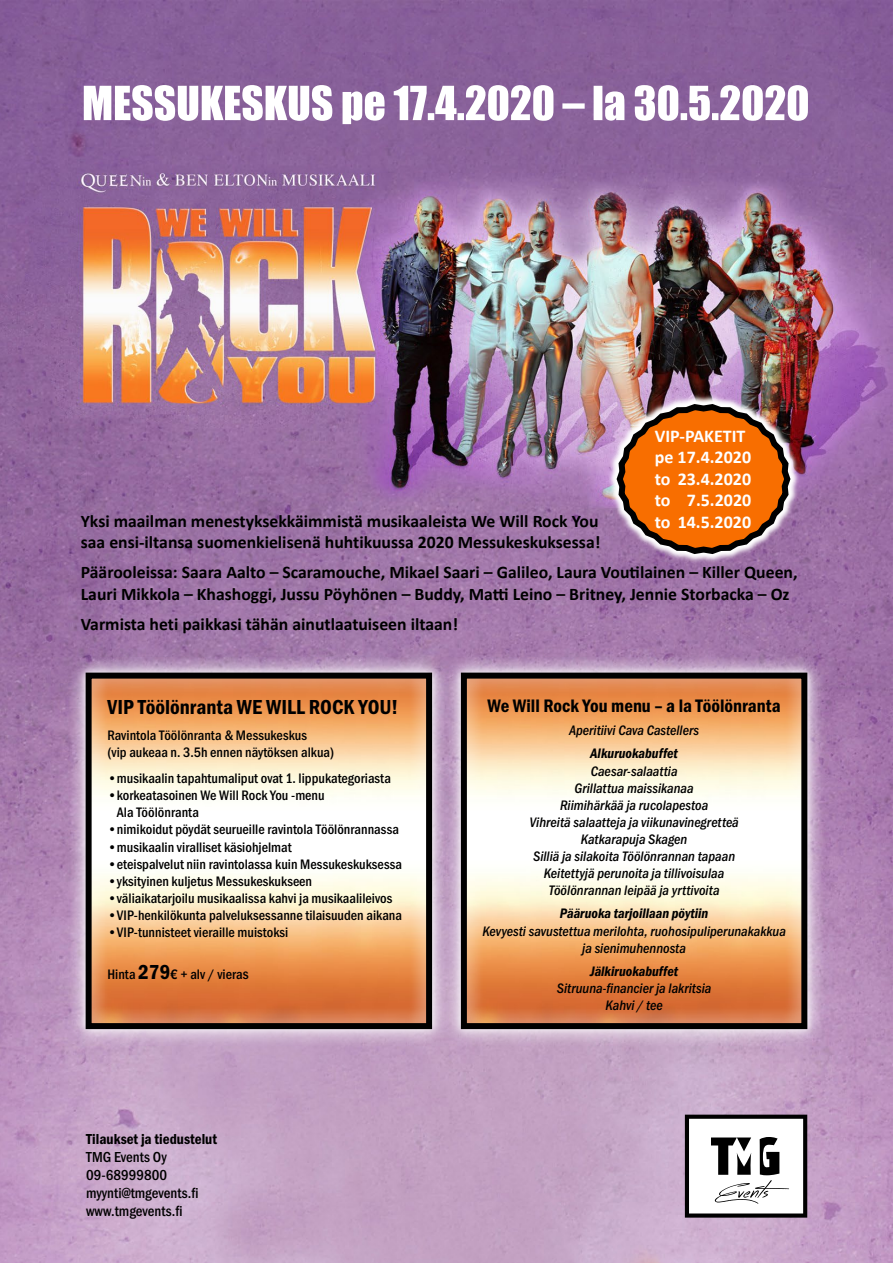
<style>
.page{position:relative;width:893px;height:1263px;background:#fff}
.page>*{position:absolute;margin:0;border:0;box-sizing:border-box;transform-origin:0 0}
.t1{font:21px "Franklin Gothic URW Con Dem";color:#000}
.t2{font:18.75px "Franklin Gothic URW Con Dem";color:#000}
.t3{font:700 18px/21.6px "Calibri";color:#fff}
.t4{font:700 17.7px/30.3px "Calibri";color:#000}
.t5{font:500 15px/18px "Franklin Gothic URW Con";color:#000}
.t6{font:15px "Franklin Gothic URW Con Dem";color:#000}
.t7{font:500 14.25px/17.1px "Franklin Gothic URW Con";color:#000}
.t8{font:14.25px/17.1px "Franklin Gothic URW Con Med Ita";color:#000;text-align:center}
.t9{font:14.25px "Franklin Gothic URW Con Dem Ita";color:#000}
.s1{font-family:"Franklin Gothic URW Con Dem";font-weight:400;font-size:21px}
.s2{font-size:15px}
</style>
<div class="page">
<img style="left:0;top:0;width:893px;height:1263px">
<svg style="left:84px;top:85px;width:724px;height:39px"></svg>
<svg style="left:685px;top:1115px;width:122px;height:102px"></svg>
<svg style="left:64px;top:651px;width:376px;height:399px"></svg>
<svg style="left:68px;top:655px;width:372px;height:392px"></svg>
<div style="left:86px;top:673px;width:346px;height:356px;border:6px solid #000"></div>
<svg style="left:440px;top:651px;width:388px;height:399px"></svg>
<svg style="left:443px;top:655px;width:382px;height:392px"></svg>
<div style="left:461px;top:673px;width:346px;height:356px;border:6px solid #000"></div>
<img style="left:607px;top:394px;width:193px;height:170px">
<svg style="left:613px;top:399px;width:181px;height:158px"></svg>
<p class="t3" style="left:655px;top:424px;width:98px">VIP-PAKETIT pe 17.4.2020 to 23.4.2020 to 7.5.2020</p>
<p class="t4" style="left:81px;top:505px;width:519px">Yksi maailman menestyksekkäimmistä musikaaleista We Will Rock You</p>
<p class="t3" style="left:655px;top:511px;width:98px">to 14.5.2020</p>
<p class="t4" style="left:81px;top:527px;width:718px">saa ensi-iltansa suomenkielisenä huhtikuussa 2020 Messukeskuksessa!<br>Päärooleissa: Saara Aalto – Scaramouche, Mikael Saari – Galileo, Laura Voutilainen – Killer Queen,</p>
<p class="t4" style="left:81px;top:578px;width:710px">Lauri Mikkola – Khashoggi, Jussu Pöyhönen – Buddy, Matti Leino – Britney, Jennie Storbacka – Oz<br>Varmista heti paikkasi tähän ainutlaatuiseen iltaan!</p>
<h1 class="t1" style="left:107px;top:693px;width:292px">VIP Töölönranta WE WILL ROCK YOU!</h1>
<p class="t7" style="left:107px;top:726px;width:228px">Ravintola Töölönranta &amp; Messukeskus<br>(vip aukeaa n. 3.5h ennen näytöksen alkua)</p>
<p class="t7" style="left:107px;top:769px;width:285px">•musikaalin tapahtumaliput ovat 1. lippukategoriasta</p>
<p class="t7" style="left:117px;top:786px;width:209px;text-indent:-10px">•korkeatasoinen We Will Rock You -menu<br>Ala Töölönranta</p>
<p class="t7" style="left:107px;top:820px;width:293px">•nimikoidut pöydät seurueille ravintola Töölönrannassa</p>
<p class="t7" style="left:107px;top:838px;width:186px">•musikaalin viralliset käsiohjelmat</p>
<p class="t7" style="left:107px;top:855px;width:296px">•eteispalvelut niin ravintolassa kuin Messukeskuksessa</p>
<p class="t7" style="left:107px;top:872px;width:206px">•yksityinen kuljetus Messukeskukseen</p>
<p class="t7" style="left:107px;top:889px;width:286px">•väliaikatarjoilu musikaalissa kahvi ja musikaalileivos</p>
<p class="t7" style="left:107px;top:906px;width:296px">•VIP-henkilökunta palveluksessanne tilaisuuden aikana</p>
<p class="t7" style="left:107px;top:923px;width:182px">•VIP-tunnisteet vieraille muistoksi</p>
<p class="t7" style="left:107px;top:965px;width:143px">Hinta <span class="s1">279</span>€ + alv / viera<span class="s2">s</span></p>
<p class="t6" style="left:86px;top:1129px;width:132px">Tilaukset ja tiedustelut</p>
<p class="t5" style="left:86px;top:1147px;width:114px">TMG Events Oy<br>09-68999800 myynti@tmgevents.fi www.tmgevents.fi</p>
<h2 class="t2" style="left:488px;top:693px;width:295px">We Will Rock You menu – a la Töölönranta</h2>
<p class="t8" style="left:569px;top:722px;width:132px">Aperitiivi Cava Castellers</p>
<p class="t9" style="left:590px;top:746px;width:89px">Alkuruokabuffet</p>
<p class="t8" style="left:529px;top:762px;width:211px">Caesar-salaattia<br>Grillattua maissikanaa<br>Riimihärkää ja rucolapestoa<br>Vihreitä salaatteja ja viikunavinegretteä<br>Katkarapuja Skagen<br>Silliä ja silakoita Töölönrannan tapaan<br>Keitettyjä perunoita ja tillivoisulaa<br>Töölönrannan leipää ja yrttivoita</p>
<p class="t9" style="left:560px;top:905px;width:150px">Pääruoka tarjoillaan pöytiin</p>
<p class="t8" style="left:482px;top:922px;width:305px">Kevyesti savustettua merilohta, ruohosipuliperunakakkua ja sienimuhennosta</p>
<p class="t9" style="left:590px;top:963px;width:90px">Jälkiruokabuffet</p>
<p class="t8" style="left:557px;top:980px;width:156px">Sitruuna-financier ja lakritsia<br>Kahvi / tee</p>
</div>
